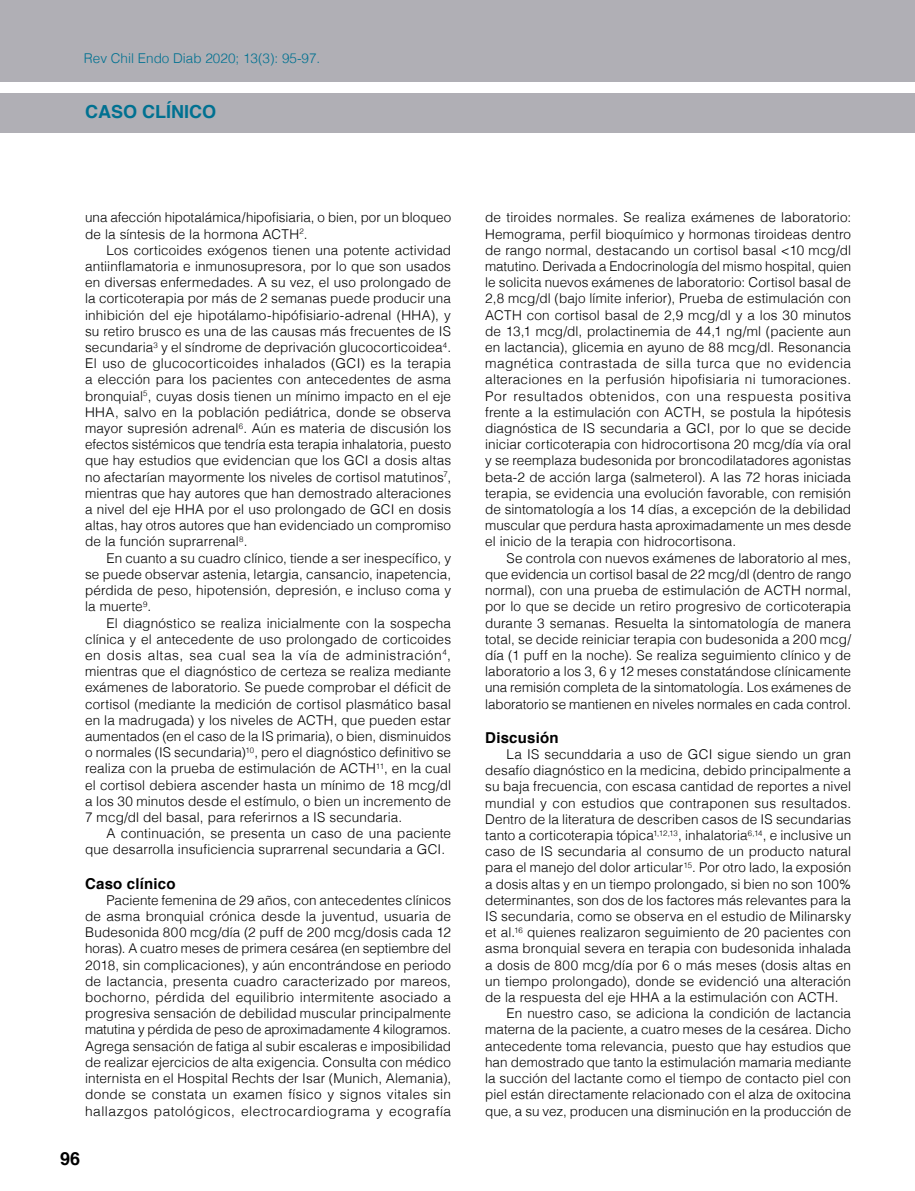
<style>
.page{position:relative;width:915px;height:1191px;background:#fff}
.page>*{position:absolute;margin:0;border:0;box-sizing:border-box;transform-origin:0 0}
.t1{font:700 18px "Helvetica";color:#007191}
.t2{font:700 18px "Helvetica";color:#000}
.t3{font:700 15px "Helvetica";letter-spacing:.015em;color:#000}
.t4{font:300 13.5px/16.2px "Helvetica";letter-spacing:.01em;color:#000;text-align:justify}
.t5{font:300 13.5px "Helvetica";color:#007191}
</style>
<div class="page">
<div style="left:0;top:0;width:914px;height:81px;background:#b0afb5"></div>
<div style="left:0;top:93px;width:914px;height:40px;background:#b0afb5"></div>
<p class="t5" style="left:84px;top:46px;width:238px">Rev Chil Endo Diab 2020; 13(3): 95-97.</p>
<h1 class="t1" style="left:85px;top:97px;width:133px">CASO CLÍNICO</h1>
<p class="t4" style="left:85px;top:208px;width:367px">una afección hipotalámica/hipofisiaria, o bien, por un bloqueo de la síntesis de la hormona ACTH<sup>2</sup>.</p>
<p class="t4" style="left:85px;top:241px;width:367px;text-indent:21px">Los corticoides exógenos tienen una potente actividad antiinflamatoria e inmunosupresora, por lo que son usados en diversas enfermedades. A su vez, el uso prolongado de la corticoterapia por más de 2 semanas puede producir una inhibición del eje hipotálamo-hipófisiario-adrenal (HHA), y su retiro brusco es una de las causas más frecuentes de IS secundaria<sup>3</sup> y el síndrome de deprivación glucocorticoidea<sup>4</sup>.<br>El uso de glucocorticoides inhalados (GCI) es la terapia a elección para los pacientes con antecedentes de asma bronquial<sup>5</sup>, cuyas dosis tienen un mínimo impacto en el eje HHA, salvo en la población pediátrica, donde se observa mayor supresión adrenal<sup>6</sup>. Aún es materia de discusión los efectos sistémicos que tendría esta terapia inhalatoria, puesto que hay estudios que evidencian que los GCI a dosis altas no afectarían mayormente los niveles de cortisol matutinos<sup>7</sup>, mientras que hay autores que han demostrado alteraciones a nivel del eje HHA por el uso prolongado de GCI en dosis altas, hay otros autores que han evidenciado un compromiso de la función suprarrenal<sup>8</sup>.</p>
<p class="t4" style="left:85px;top:549px;width:367px;text-indent:21px">En cuanto a su cuadro clínico, tiende a ser inespecífico, y se puede observar astenia, letargia, cansancio, inapetencia, pérdida de peso, hipotensión, depresión, e incluso coma y la muerte<sup>9</sup>.</p>
<p class="t4" style="left:85px;top:613px;width:367px;text-indent:21px">El diagnóstico se realiza inicialmente con la sospecha clínica y el antecedente de uso prolongado de corticoides en dosis altas, sea cual sea la vía de administración<sup>4</sup>, mientras que el diagnóstico de certeza se realiza mediante exámenes de laboratorio. Se puede comprobar el déficit de cortisol (mediante la medición de cortisol plasmático basal en la madrugada) y los niveles de ACTH, que pueden estar aumentados (en el caso de la IS primaria), o bien, disminuidos o normales (IS secundaria)<sup>10</sup>, pero el diagnóstico definitivo se realiza con la prueba de estimulación de ACTH<sup>11</sup>, en la cual el cortisol debiera ascender hasta un mínimo de 18 mcg/dl a los 30 minutos desde el estímulo, o bien un incremento de 7 mcg/dl del basal, para referirnos a IS secundaria.</p>
<p class="t4" style="left:85px;top:824px;width:367px;text-indent:21px">A continuación, se presenta un caso de una paciente que desarrolla insuficiencia suprarrenal secundaria a GCI.</p>
<p class="t3" style="left:85px;top:871px;width:92px">Caso clínico</p>
<p class="t4" style="left:85px;top:891px;width:367px;text-indent:21px">Paciente femenina de 29 años, con antecedentes clínicos de asma bronquial crónica desde la juventud, usuaria de Budesonida 800 mcg/día (2 puff de 200 mcg/dosis cada 12 horas). A cuatro meses de primera cesárea (en septiembre del 2018, sin complicaciones), y aún encontrándose en periodo de lactancia, presenta cuadro caracterizado por mareos, bochorno, pérdida del equilibrio intermitente asociado a progresiva sensación de debilidad muscular principalmente matutina y pérdida de peso de aproximadamente 4 kilogramos.<br>Agrega sensación de fatiga al subir escaleras e imposibilidad de realizar ejercicios de alta exigencia. Consulta con médico internista en el Hospital Rechts der Isar (Munich, Alemania), donde se constata un examen físico y signos vitales sin hallazgos patológicos, electrocardiograma y ecografía</p>
<h1 class="t2" style="left:60px;top:1144px;width:22px">96</h1>
<p class="t4" style="left:485px;top:208px;width:367px">de tiroides normales. Se realiza exámenes de laboratorio:<br>Hemograma, perfil bioquímico y hormonas tiroideas dentro de rango normal, destacando un cortisol basal &lt;10 mcg/dl matutino. Derivada a Endocrinología del mismo hospital, quien le solicita nuevos exámenes de laboratorio: Cortisol basal de 2,8 mcg/dl (bajo límite inferior), Prueba de estimulación con ACTH con cortisol basal de 2,9 mcg/dl y a los 30 minutos de 13,1 mcg/dl, prolactinemia de 44,1 ng/ml (paciente aun en lactancia), glicemia en ayuno de 88 mcg/dl. Resonancia magnética contrastada de silla turca que no evidencia alteraciones en la perfusión hipofisiaria ni tumoraciones.<br>Por resultados obtenidos, con una respuesta positiva frente a la estimulación con ACTH, se postula la hipótesis diagnóstica de IS secundaria a GCI, por lo que se decide iniciar corticoterapia con hidrocortisona 20 mcg/día vía oral y se reemplaza budesonida por broncodilatadores agonistas beta-2 de acción larga (salmeterol). A las 72 horas iniciada terapia, se evidencia una evolución favorable, con remisión de sintomatología a los 14 días, a excepción de la debilidad muscular que perdura hasta aproximadamente un mes desde el inicio de la terapia con hidrocortisona.</p>
<p class="t4" style="left:485px;top:549px;width:367px;text-indent:21px">Se controla con nuevos exámenes de laboratorio al mes, que evidencia un cortisol basal de 22 mcg/dl (dentro de rango normal), con una prueba de estimulación de ACTH normal, por lo que se decide un retiro progresivo de corticoterapia durante 3 semanas. Resuelta la sintomatología de manera total, se decide reiniciar terapia con budesonida a 200 mcg/ día (1 puff en la noche). Se realiza seguimiento clínico y de laboratorio a los 3, 6 y 12 meses constatándose clínicamente una remisión completa de la sintomatología. Los exámenes de laboratorio se mantienen en niveles normales en cada control.</p>
<p class="t3" style="left:485px;top:725px;width:75px">Discusión</p>
<p class="t4" style="left:506px;top:745px;width:346px">La IS secunddaria a uso de GCI sigue siendo un gran</p>
<p class="t4" style="left:485px;top:761px;width:367px">desafío diagnóstico en la medicina, debido principalmente a</p>
<p class="t4" style="left:485px;top:777px;width:367px">su baja frecuencia, con escasa cantidad de reportes a nivel</p>
<p class="t4" style="left:485px;top:793px;width:367px">mundial y con estudios que contraponen sus resultados.</p>
<p class="t4" style="left:485px;top:810px;width:367px">Dentro de la literatura de describen casos de IS secundarias</p>
<p class="t4" style="left:485px;top:826px;width:367px">tanto a corticoterapia tópica<sup>1,12,13</sup>, inhalatoria<sup>6,14</sup>, e inclusive un</p>
<p class="t4" style="left:485px;top:842px;width:367px">caso de IS secundaria al consumo de un producto natural</p>
<p class="t4" style="left:485px;top:858px;width:367px">para el manejo del dolor articular<sup>15</sup>. Por otro lado, la exposión</p>
<p class="t4" style="left:485px;top:874px;width:367px">a dosis altas y en un tiempo prolongado, si bien no son 100%</p>
<p class="t4" style="left:485px;top:891px;width:367px">determinantes, son dos de los factores más relevantes para la</p>
<p class="t4" style="left:485px;top:907px;width:367px">IS secundaria, como se observa en el estudio de Milinarsky</p>
<p class="t4" style="left:485px;top:923px;width:367px">et al.<sup>16</sup> quienes realizaron seguimiento de 20 pacientes con</p>
<p class="t4" style="left:485px;top:939px;width:367px">asma bronquial severa en terapia con budesonida inhalada</p>
<p class="t4" style="left:485px;top:955px;width:367px">a dosis de 800 mcg/día por 6 o más meses (dosis altas en</p>
<p class="t4" style="left:485px;top:972px;width:367px">un tiempo prolongado), donde se evidenció una alteración</p>
<p class="t4" style="left:485px;top:988px;width:355px">de la respuesta del eje HHA a la estimulación con ACTH.</p>
<p class="t4" style="left:506px;top:1004px;width:346px">En nuestro caso, se adiciona la condición de lactancia</p>
<p class="t4" style="left:485px;top:1020px;width:367px">materna de la paciente, a cuatro meses de la cesárea. Dicho</p>
<p class="t4" style="left:485px;top:1036px;width:367px">antecedente toma relevancia, puesto que hay estudios que</p>
<p class="t4" style="left:485px;top:1053px;width:367px">han demostrado que tanto la estimulación mamaria mediante</p>
<p class="t4" style="left:485px;top:1069px;width:367px">la succión del lactante como el tiempo de contacto piel con</p>
<p class="t4" style="left:485px;top:1085px;width:367px">piel están directamente relacionado con el alza de oxitocina</p>
<p class="t4" style="left:485px;top:1101px;width:367px">que, a su vez, producen una disminución en la producción de</p>
</div>
